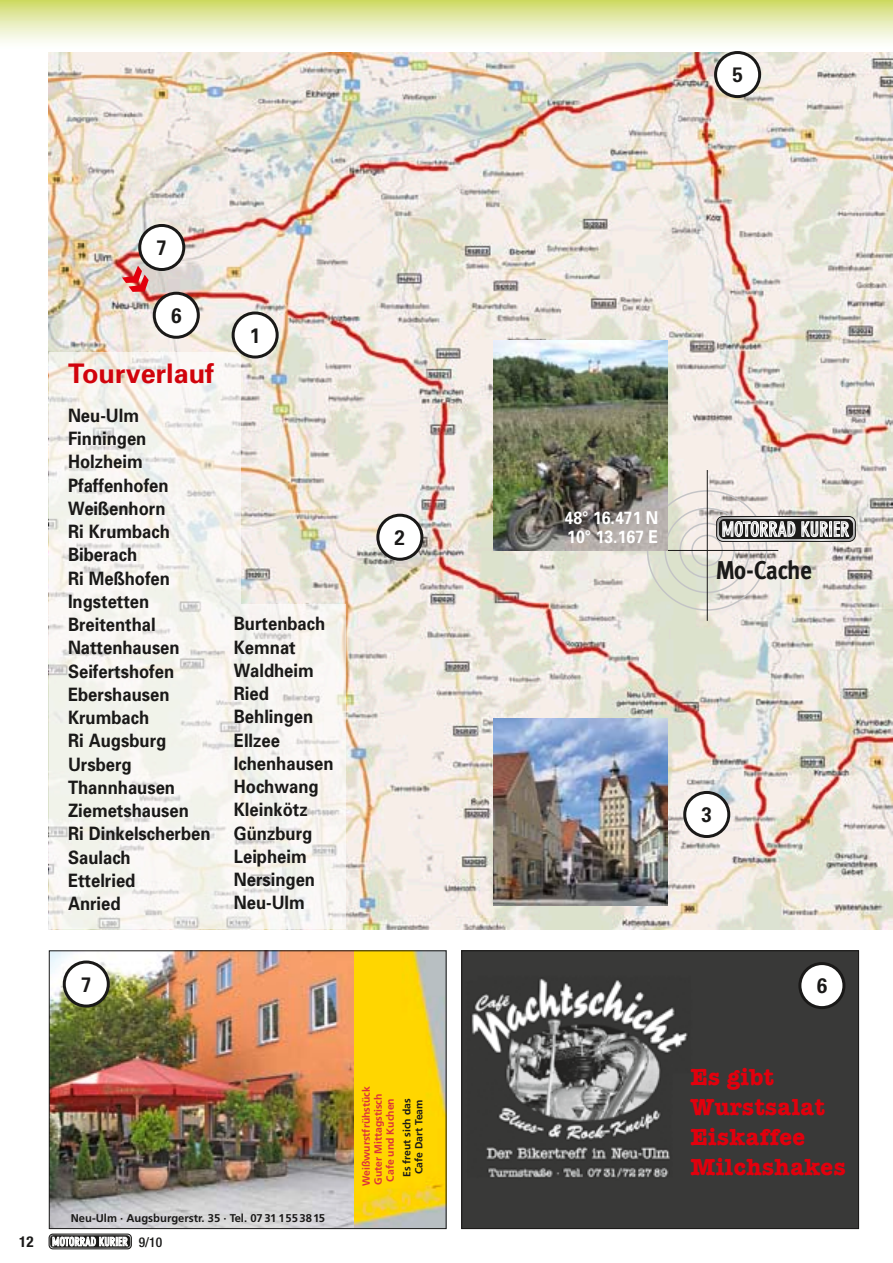
<style>
.page{position:relative;width:893px;height:1263px;background:#fff}
.page>*{position:absolute;margin:0;border:0;box-sizing:border-box;transform-origin:0 0}
.t1{font:700 27px "Univers";color:#d1030c}
.t2{font:700 25.65px "Meta";color:#1a1918;scale:.9 1}
.t3{font:700 24px/30px "American Typewriter";letter-spacing:.02em;color:#e2000d}
.t4{font:700 21px "Univers";color:#1a1918;scale:.9 1}
.t5{font:700 18.45px/23.2px "Univers";color:#1a1918;scale:.9 1}
.t6{font:700 17.7px/19.4px "Univers";color:#fff;scale:.9 1}
.t7{font:700 condensed 15px "Helvetica Neue";color:#1a1918}
.t8{font:500 condensed 13.5px "Helvetica Neue";color:#1a1918}
.t9{font:700 11.25px "Frutiger";color:#1a1918}
.t10{font:700 10.35px/12px "Frutiger";color:#dc313b}
.t11{font:700 10.35px/12px "Frutiger";color:#1a1918}
</style>
<div class="page">
<div style="left:49px;top:1234px;width:83px;height:15px;border:1px solid #1a1918;border-radius:4px"></div>
<svg style="left:49px;top:1234px;width:82px;height:15px"></svg>
<img style="left:51px;top:952px;width:303px;height:275px">
<img style="left:354px;top:952px;width:90px;height:275px">
<div style="left:49px;top:950px;width:397px;height:279px;border:1px solid #1a1918"></div>
<img style="left:463px;top:952px;width:394px;height:275px">
<div style="left:461px;top:950px;width:398px;height:279px;border:1px solid #191716"></div>
<img style="left:49px;top:51px;width:844px;height:878px">
<div style="left:0;top:0;width:893px;height:51px;background:linear-gradient(to bottom,#d1db6e,#fff)"></div>
<svg style="left:49px;top:604px;width:297px;height:324px;fill:#f5f3ee"></svg>
<svg style="left:49px;top:352px;width:191px;height:252px;fill:#f7f4f0"></svg>
<div style="left:378px;top:515px;width:44px;height:44px;background:#fff;border-radius:50%"></div>
<div style="left:376px;top:514px;width:47px;height:47px;border:3px solid #1a1918;border-radius:50%"></div>
<div style="left:716px;top:53px;width:44px;height:44px;background:#fff;border-radius:50%"></div>
<div style="left:714px;top:51px;width:47px;height:47px;border:3px solid #1a1918;border-radius:50%"></div>
<div style="left:140px;top:225px;width:44px;height:44px;background:#fff;border-radius:50%"></div>
<div style="left:138px;top:224px;width:47px;height:47px;border:3px solid #1a1918;border-radius:50%"></div>
<div style="left:233px;top:313px;width:44px;height:44px;background:#fff;border-radius:50%"></div>
<div style="left:232px;top:311px;width:47px;height:48px;border:3px solid #1a1918;border-radius:50%"></div>
<div style="left:685px;top:792px;width:44px;height:44px;background:#fff;border-radius:50%"></div>
<div style="left:683px;top:791px;width:47px;height:47px;border:3px solid #1a1918;border-radius:50%"></div>
<div style="left:691px;top:535px;width:32px;height:31px;border:2px solid #c4c4c6;border-radius:50%"></div>
<div style="left:679px;top:523px;width:56px;height:55px;border:2px solid #c4c4c6;border-radius:50%"></div>
<div style="left:664px;top:508px;width:86px;height:85px;border:2px solid #c4c4c6;border-radius:50%"></div>
<hr style="left:707px;top:470px;width:1px;height:151px;background:#1a1918">
<hr style="left:636px;top:550px;width:142px;height:1px;background:#1a1918">
<div style="left:716px;top:516px;width:140px;height:26px;border:1px solid #1a1918;border-radius:6px"></div>
<svg style="left:717px;top:516px;width:138px;height:25px;background:#898989"></svg>
<div style="left:154px;top:293px;width:44px;height:44px;background:#fff;border-radius:50%"></div>
<div style="left:153px;top:292px;width:47px;height:47px;border:3px solid #1a1918;border-radius:50%"></div>
<div style="left:800px;top:963px;width:44px;height:44px;background:#fff;border-radius:50%"></div>
<div style="left:798px;top:962px;width:47px;height:47px;border:3px solid #1a1918;border-radius:50%"></div>
<div style="left:64px;top:962px;width:44px;height:44px;background:#fff;border-radius:50%"></div>
<div style="left:63px;top:960px;width:47px;height:47px;border:3px solid #1a1918;border-radius:50%"></div>
<img style="left:493px;top:341px;width:175px;height:209px">
<img style="left:493px;top:719px;width:175px;height:187px">
<svg style="left:122px;top:266px;width:31px;height:31px"></svg>
<p class="t4" style="left:156px;top:234px;width:13px">7</p>
<p class="t4" style="left:171px;top:302px;width:13px">6</p>
<h1 class="t1" style="left:68px;top:356px;width:148px">Tourverlauf</h1>
<p class="t5" style="left:68px;top:403px;width:160px">Neu-Ulm<br>Finningen<br>Holzheim<br>Pfaffenhofen<br>Weißenhorn<br>Ri Krumbach<br>Biberach<br>Ri Meßhofen<br>Ingstetten<br>Breitenthal<br>Nattenhausen<br>Seifertshofen<br>Ebershausen<br>Krumbach<br>Ri Augsburg<br>Ursberg<br>Thannhausen<br>Ziemetshausen<br>Ri Dinkelscherben<br>Saulach<br>Ettelried<br>Anried</p>
<p class="t4" style="left:250px;top:322px;width:13px">1</p>
<p class="t5" style="left:234px;top:612px;width:112px">Burtenbach<br>Kemnat<br>Waldheim<br>Ried<br>Behlingen<br>Ellzee<br>Ichenhausen<br>Hochwang<br>Kleinkötz<br>Günzburg<br>Leipheim<br>Nersingen<br>Neu-Ulm</p>
<p class="t4" style="left:395px;top:524px;width:13px">2</p>
<p class="t4" style="left:732px;top:61px;width:13px">5</p>
<p class="t6" style="left:565px;top:507px;width:106px">48° 16.471 N<br>10° 13.167 E</p>
<h2 class="t2" style="left:716px;top:555px;width:108px">Mo-Cache</h2>
<p class="t4" style="left:701px;top:801px;width:13px">3</p>
<p class="t4" style="left:81px;top:971px;width:13px">7</p>
<p class="t4" style="left:817px;top:972px;width:13px">6</p>
<p class="t9" style="left:71px;top:1212px;width:256px">Neu-Ulm · Augsburgerstr. 35 · Tel. 07 31 1553815</p>
<p class="t7" style="left:19px;top:1232px;width:16px">12</p>
<p class="t8" style="left:139px;top:1234px;width:25px">9/10</p>
<p class="t10" style="left:360px;top:1186px;width:101px;rotate:-90deg">Weißwurstfrühstück<br>Guter Mittagstisch<br>Cafe und Kuchen</p>
<p class="t11" style="left:401px;top:1177px;width:80px;rotate:-90deg">Es freut sich das<br>Cafe Dart Team</p>
<h3 class="t3" style="left:690px;top:1061px;width:157px">Es gibt<br>Wurstsalat<br>Eiskaffee<br>Milchshakes</h3>
</div>
